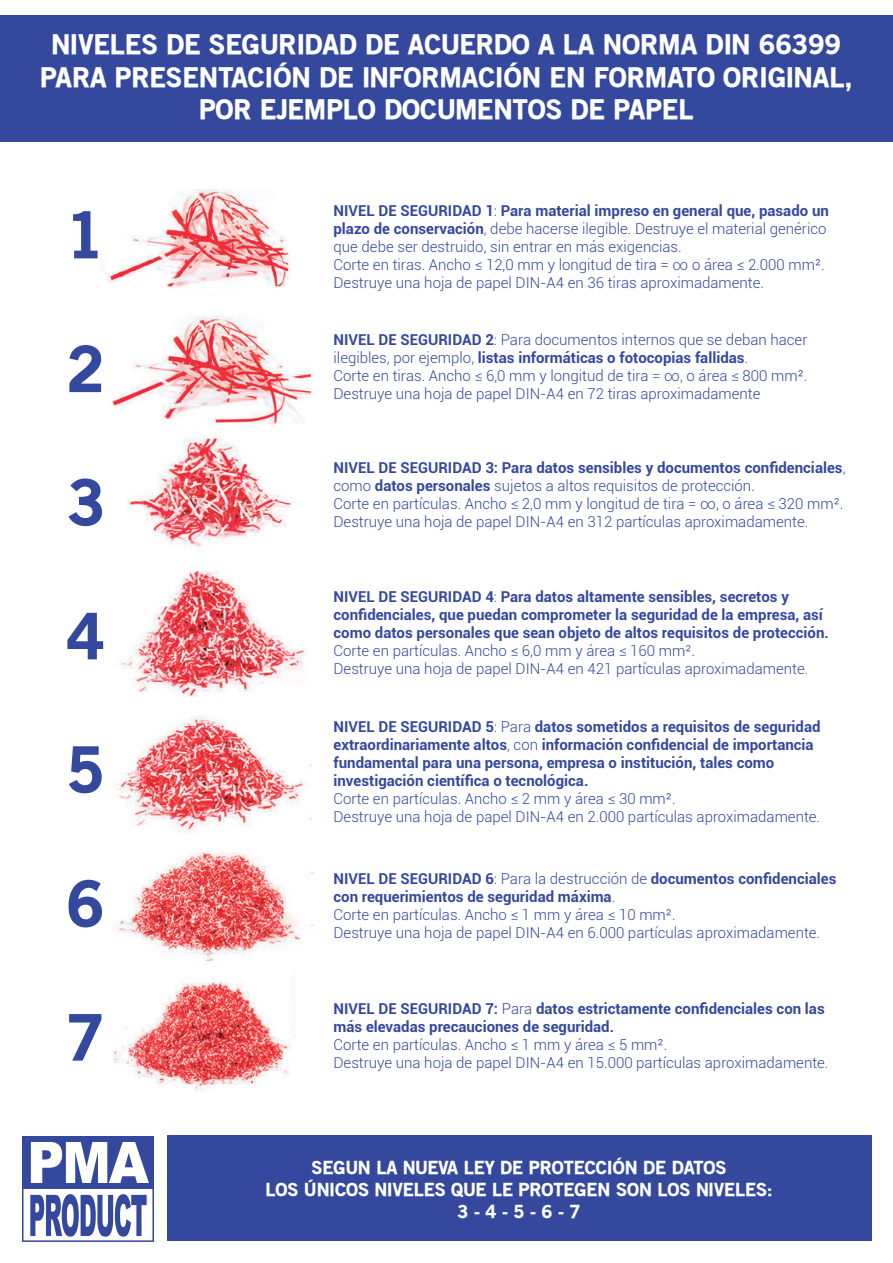
<style>
.page{position:relative;width:893px;height:1263px;background:#fff}
.page>*{position:absolute;margin:0;border:0;box-sizing:border-box;transform-origin:0 0}
.t1{font:900 27px/32.4px "Old Sans";color:#fff;text-align:center}
.t2{font:900 18px/21.6px "Old Sans";color:#fff;text-align:center}
.t3{font:300 15px/18px "Roboto";color:#34499e}
.t4{font:700 15px/18px "Roboto";color:#34499e}
.s1{font-weight:700}
.s2{font-weight:300}
</style>
<div class="page">
<img style="left:95px;top:189px;width:196px;height:99px">
<img style="left:76px;top:315px;width:238px;height:110px">
<img style="left:127px;top:435px;width:165px;height:112px">
<img style="left:118px;top:571px;width:187px;height:125px">
<img style="left:115px;top:716px;width:197px;height:118px">
<img style="left:116px;top:850px;width:197px;height:110px">
<img style="left:114px;top:982px;width:181px;height:109px">
<svg style="left:73px;top:211px;width:25px;height:47px"></svg>
<svg style="left:69px;top:345px;width:32px;height:47px"></svg>
<svg style="left:69px;top:478px;width:33px;height:48px"></svg>
<svg style="left:67px;top:613px;width:36px;height:46px"></svg>
<svg style="left:69px;top:746px;width:33px;height:47px"></svg>
<svg style="left:69px;top:880px;width:33px;height:47px"></svg>
<svg style="left:69px;top:1014px;width:32px;height:47px"></svg>
<img style="left:22px;top:1137px;width:131px;height:104px">
<div style="left:0;top:15px;width:893px;height:126px;background:#34499e"></div>
<div style="left:167px;top:1136px;width:705px;height:105px;background:#34499e"></div>
<h1 class="t1" style="left:40px;top:28px;width:814px">NIVELES DE SEGURIDAD DE ACUERDO A LA NORMA DIN 66399<br>PARA PRESENTACIÓN DE INFORMACIÓN EN FORMATO ORIGINAL,<br>POR EJEMPLO DOCUMENTOS DE PAPEL</h1>
<p class="t3" style="left:333px;top:201px;width:497px"><span class="s1">NIVEL DE SEGURIDAD 1</span>: <span class="s1">Para material impreso en general que, pasado un plazo de conservación</span>, debe hacerse ilegible. Destruye el material genérico que debe ser destruido, sin entrar en más exigencias.<br>Corte en tiras. Ancho ≤ 12,0 mm y longitud de tira = ∞ o área ≤ 2.000 mm².<br>Destruye una hoja de papel DIN-A4 en 36 tiras aproximadamente.</p>
<p class="t3" style="left:333px;top:330px;width:475px"><span class="s1">NIVEL DE SEGURIDAD 2</span>: Para documentos internos que se deban hacer ilegibles, por ejemplo, <span class="s1">listas informáticas o fotocopias fallidas</span>.<br>Corte en tiras. Ancho ≤ 6,0 mm y longitud de tira = ∞, o área ≤ 800 mm².<br>Destruye una hoja de papel DIN-A4 en 72 tiras aproximadamente</p>
<p class="t3" style="left:333px;top:458px;width:513px"><span class="s1">NIVEL DE SEGURIDAD 3: Para datos sensibles y documentos confidenciales</span>, como <span class="s1">datos personales</span> sujetos a altos requisitos de protección.<br>Corte en partículas. Ancho ≤ 2,0 mm y longitud de tira = ∞, o área ≤ 320 mm².<br>Destruye una hoja de papel DIN-A4 en 312 partículas aproximadamente.</p>
<p class="t4" style="left:333px;top:587px;width:497px">NIVEL DE SEGURIDAD 4<span class="s2">:</span> Para datos altamente sensibles, secretos y confidenciales, que puedan comprometer la seguridad de la empresa, así como datos personales que sean objeto de altos requisitos de protección.</p>
<p class="t3" style="left:333px;top:641px;width:476px">Corte en partículas. Ancho ≤ 6,0 mm y área ≤ 160 mm².<br>Destruye una hoja de papel DIN-A4 en 421 partículas aproximadamente.</p>
<p class="t4" style="left:333px;top:717px;width:489px">NIVEL DE SEGURIDAD 5<span class="s2">: Para</span> datos sometidos a requisitos de seguridad extraordinariamente altos<span class="s2">, con</span> información confidencial de importancia fundamental para una persona, empresa o institución, tales como investigación científica o tecnológica.</p>
<p class="t3" style="left:333px;top:789px;width:488px">Corte en partículas. Ancho ≤ 2 mm y área ≤ 30 mm².<br>Destruye una hoja de papel DIN-A4 en 2.000 partículas aproximadamente.</p>
<p class="t3" style="left:333px;top:869px;width:504px"><span class="s1">NIVEL DE SEGURIDAD 6</span>: Para la destrucción de <span class="s1">documentos confidenciales con requerimientos de seguridad máxima</span>.<br>Corte en partículas. Ancho ≤ 1 mm y área ≤ 10 mm².<br>Destruye una hoja de papel DIN-A4 en 6.000 partículas aproximadamente.</p>
<p class="t4" style="left:333px;top:999px;width:493px">NIVEL DE SEGURIDAD 7: <span class="s2">Para</span> datos estrictamente confidenciales con las más elevadas precauciones de seguridad.</p>
<p class="t3" style="left:333px;top:1035px;width:496px">Corte en partículas. Ancho ≤ 1 mm y área ≤ 5 mm².<br>Destruye una hoja de papel DIN-A4 en 15.000 partículas aproximadamente.</p>
<p class="t2" style="left:265px;top:1157px;width:509px">SEGUN LA NUEVA LEY DE PROTECCIÓN DE DATOS<br>LOS ÚNICOS NIVELES QUE LE PROTEGEN SON LOS NIVELES:<br>3 - 4 - 5 - 6 - 7</p>
</div>
